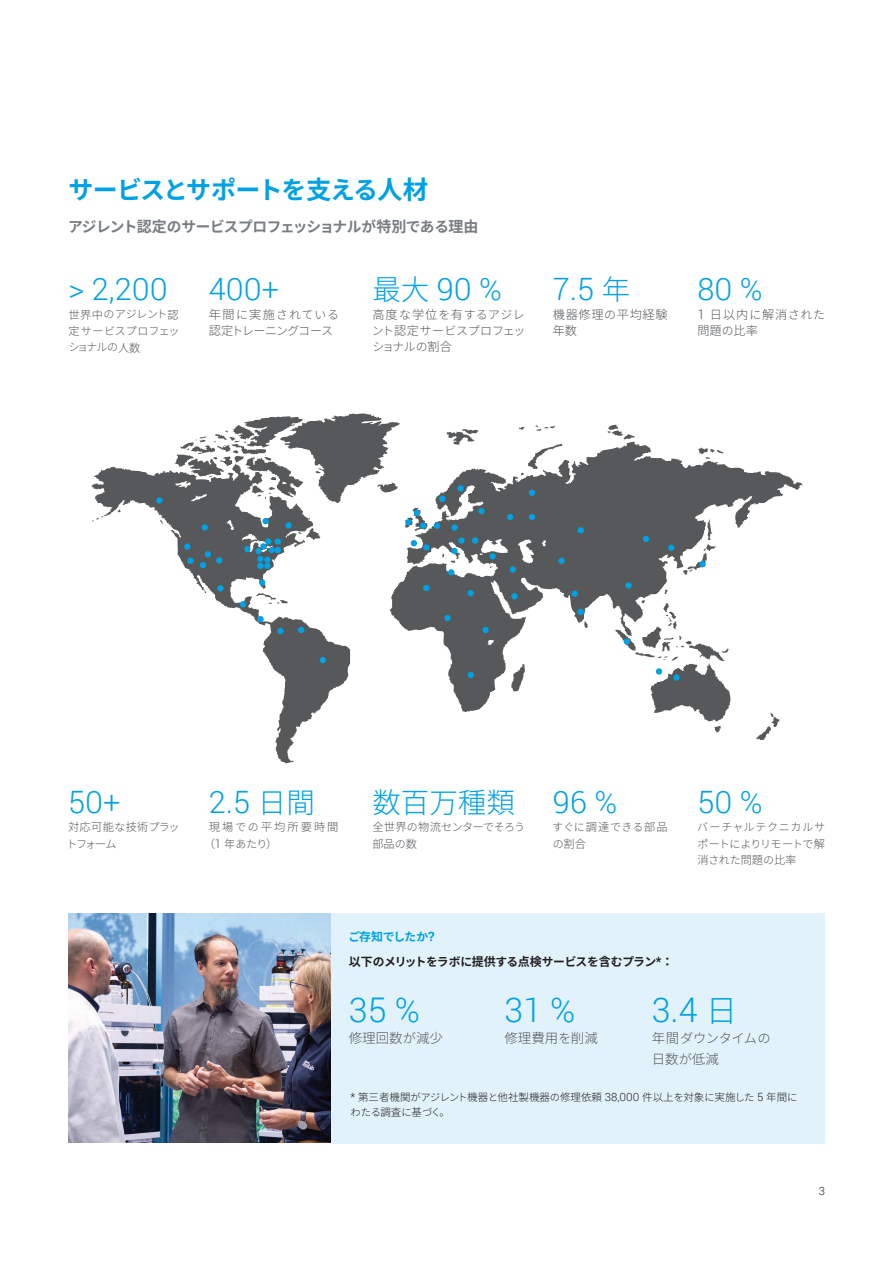
<style>
.page{position:relative;width:893px;height:1263px;background:#fff}
.page>*{position:absolute;margin:0;border:0;box-sizing:border-box;transform-origin:0 0}
.LP_body_text{font:300 34.05px "Roboto";color:#00a1e3}
.LP_body_text-2{font:300 30.75px "Roboto";color:#00a1e3}
.LP_body_text-3{font:300 28.5px "Noto Sans CJ Kjp";color:#00a1e3}
.BROCHURE_int_head_bl{font:700 25.05px "Noto Sans CJ Kjp";letter-spacing:-.05em;color:#00a1e3}
.BROCHURE_header{font:700 14.7px "Noto Sans CJ Kjp";letter-spacing:-.045em;color:#787d83}
.LP_body_text-4{font:300 13.5px "Noto Sans CJ Kjp";color:#53565a}
.LP_body_text-5{font:300 13.2px "Noto Sans CJ Kjp";letter-spacing:-.03em;color:#53565a}
.LP_body_text-6{font:300 12.15px/15.6px "Noto Sans CJ Kjp";letter-spacing:.055em;color:#53565a}
.LP_body_text-7{font:300 12px/15.6px "Noto Sans CJ Kjp";letter-spacing:-.015em;color:#53565a}
.t1{font:700 11.7px "Noto Sans CJ Kjp";letter-spacing:-.05em;color:#231f20}
.t2{font:700 11.7px "Noto Sans CJ Kjp";color:#00a1e3}
.t3{font:300 11.4px "Roboto";color:#231f20}
.LP_body_text-8{font:300 11.25px "Noto Sans CJ Kjp";letter-spacing:.03em;color:#53565a}
.LP_body_text-9{font:300 11.25px/16.5px "Noto Sans CJ Kjp";letter-spacing:.18em;color:#53565a}
.LP_body_text-10{font:300 10.95px/16.5px "Noto Sans CJ Kjp";letter-spacing:-.025em;color:#53565a;text-align:justify}
.LP_body_text-11{font:300 10.95px/16.5px "Noto Sans CJ Kjp";letter-spacing:.01em;color:#53565a}
.LP_body_text-12{font:300 10.95px "Noto Sans CJ Kjp";letter-spacing:-.055em;color:#53565a}
.t4{font:300 10.5px "Noto Sans CJ Kjp";color:#231f20}
.t5{font:300 10.35px "Noto Sans CJ Kjp";color:#231f20}
.s1{font-size:25.5px}
.s2{font-size:15px}
.s3{font-size:11.25px}
.s4{font-size:12.15px}
.s5{font-family:"Noto Sans CJ Kjp";font-size:28.5px}
.s6{font-size:12px}
.s7{font-family:"Roboto";font-size:13.2px}
.s8{font-size:10.95px}
.s9{font-family:"Roboto";font-size:12.15px}
.s10{font-family:"Roboto";font-size:12.9px}
.s11{font-size:13.2px}
.s12{font-family:"Noto Sans CJ Kjp";font-size:31.5px}
.s13{font-size:13.5px}
.s14{font-family:"Roboto";font-size:11.4px}
.s15{font-size:10.35px}
.s16{font-size:10.5px}
</style>
<div class="page">
<svg style="left:518px;top:427px;width:7px;height:3px"></svg>
<svg style="left:535px;top:425px;width:20px;height:6px"></svg>
<svg style="left:607px;top:425px;width:28px;height:15px"></svg>
<svg style="left:390px;top:442px;width:413px;height:270px"></svg>
<svg style="left:91px;top:463px;width:259px;height:300px"></svg>
<svg style="left:116px;top:509px;width:5px;height:3px"></svg>
<svg style="left:683px;top:518px;width:33px;height:57px"></svg>
<svg style="left:756px;top:712px;width:23px;height:28px"></svg>
<svg style="left:446px;top:428px;width:33px;height:17px"></svg>
<svg style="left:511px;top:664px;width:15px;height:27px"></svg>
<svg style="left:615px;top:600px;width:116px;height:133px"></svg>
<div style="left:571px;top:590px;width:7px;height:7px;background:#00a1e3;border-radius:50%"></div>
<div style="left:625px;top:582px;width:7px;height:7px;background:#00a1e3;border-radius:50%"></div>
<svg style="left:458px;top:537px;width:7px;height:7px"></svg>
<div style="left:472px;top:537px;width:6px;height:7px;background:#00a1e3;border-radius:50%"></div>
<div style="left:511px;top:593px;width:7px;height:6px;background:#00a1e3;border-radius:50%"></div>
<svg style="left:489px;top:553px;width:7px;height:7px"></svg>
<div style="left:510px;top:566px;width:6px;height:7px;background:#00a1e3;border-radius:50%"></div>
<svg style="left:439px;top:496px;width:6px;height:6px"></svg>
<div style="left:457px;top:485px;width:7px;height:6px;background:#00a1e3;border-radius:50%"></div>
<svg style="left:673px;top:674px;width:7px;height:7px"></svg>
<div style="left:699px;top:561px;width:7px;height:6px;background:#00a1e3;border-radius:50%"></div>
<div style="left:264px;top:563px;width:7px;height:6px;background:#079ad7;border-radius:50%"></div>
<div style="left:467px;top:590px;width:7px;height:6px;background:#00a1e3;border-radius:50%"></div>
<div style="left:451px;top:548px;width:7px;height:6px;background:#00a1e3;border-radius:50%"></div>
<div style="left:444px;top:615px;width:7px;height:6px;background:#00a1e3;border-radius:50%"></div>
<svg style="left:434px;top:523px;width:6px;height:6px"></svg>
<svg style="left:448px;top:569px;width:6px;height:6px"></svg>
<svg style="left:320px;top:657px;width:6px;height:6px"></svg>
<div style="left:423px;top:544px;width:6px;height:7px;background:#00a1e3;border-radius:50%"></div>
<svg style="left:175px;top:413px;width:253px;height:155px"></svg>
<div style="left:277px;top:628px;width:7px;height:6px;background:#00a1e3;border-radius:50%"></div>
<div style="left:405px;top:519px;width:7px;height:6px;background:#00a1e3;border-radius:50%"></div>
<svg style="left:156px;top:497px;width:7px;height:7px"></svg>
<svg style="left:423px;top:585px;width:6px;height:6px"></svg>
<svg style="left:240px;top:601px;width:6px;height:6px"></svg>
<div style="left:184px;top:543px;width:6px;height:7px;background:#00a1e3;border-radius:50%"></div>
<div style="left:577px;top:609px;width:7px;height:6px;background:#00a1e3;border-radius:50%"></div>
<div style="left:577px;top:527px;width:7px;height:6px;background:#00a1e3;border-radius:50%"></div>
<div style="left:558px;top:558px;width:7px;height:6px;background:#00a1e3;border-radius:50%"></div>
<svg style="left:507px;top:514px;width:6px;height:6px"></svg>
<svg style="left:529px;top:514px;width:6px;height:6px"></svg>
<svg style="left:529px;top:490px;width:6px;height:6px"></svg>
<svg style="left:451px;top:524px;width:7px;height:7px"></svg>
<div style="left:478px;top:508px;width:7px;height:6px;background:#00a1e3;border-radius:50%"></div>
<div style="left:668px;top:544px;width:6px;height:7px;background:#00a1e3;border-radius:50%"></div>
<svg style="left:643px;top:536px;width:6px;height:6px"></svg>
<svg style="left:298px;top:627px;width:6px;height:6px"></svg>
<div style="left:217px;top:585px;width:7px;height:7px;background:#00a1e3;border-radius:50%"></div>
<svg style="left:468px;top:672px;width:6px;height:6px"></svg>
<div style="left:656px;top:668px;width:6px;height:7px;background:#00a1e3;border-radius:50%"></div>
<div style="left:257px;top:616px;width:7px;height:6px;background:#00a1e3;border-radius:50%"></div>
<div style="left:482px;top:627px;width:7px;height:6px;background:#00a1e3;border-radius:50%"></div>
<div style="left:624px;top:638px;width:6px;height:7px;background:#00a1e3;border-radius:50%"></div>
<div style="left:259px;top:579px;width:6px;height:7px;background:#00a1e3;border-radius:50%"></div>
<img style="left:68px;top:914px;width:263px;height:229px">
<div style="left:331px;top:914px;width:494px;height:230px;background:#e1f2fb"></div>
<p class="BROCHURE_int_head_bl" style="left:68px;top:176px;width:361px">サービスとサポートを<span class="s1">支</span>える<span class="s1">人材</span></p>
<p class="BROCHURE_header" style="left:68px;top:218px;width:412px">アジレント<span class="s2">認定</span>のサービスプロフェッショナルが<span class="s2">特別</span>である<span class="s2">理由</span></p>
<p class="LP_body_text-2" style="left:68px;top:268px;width:101px">&gt; 2,200</p>
<p class="LP_body_text-10" style="left:68px;top:306px;width:113px"><span class="s3">世界中</span>のアジレント<span class="s3">認定</span>サービスプロフェッショナルの<span class="s3">人数</span></p>
<p class="LP_body_text-2" style="left:209px;top:268px;width:72px">400+</p>
<p class="LP_body_text-7" style="left:209px;top:307px;width:132px"><span class="s4">年間</span>に<span class="s4">実施</span>されている<span class="s4">認定</span>トレーニングコース</p>
<p class="LP_body_text-2" style="left:372px;top:268px;width:131px"><span class="s5">最大</span> 90 %</p>
<p class="LP_body_text-7" style="left:372px;top:307px;width:155px;text-align:justify"><span class="s4">高度</span>な<span class="s4">学位</span>を<span class="s4">有</span>するアジレント<span class="s4">認定</span>サービスプロフェッショナルの<span class="s4">割合</span></p>
<p class="LP_body_text-2" style="left:553px;top:268px;width:79px">7.5 <span class="s5">年</span></p>
<p class="LP_body_text-6" style="left:553px;top:307px;width:116px">機器修理<span class="s6">の</span>平均経験年数</p>
<p class="LP_body_text-2" style="left:697px;top:268px;width:67px">80 %</p>
<p class="LP_body_text-6" style="left:697px;top:307px;width:129px"><span class="s7">1</span> 日以内<span class="s6">に</span>解消<span class="s6">された</span>問題<span class="s6">の</span>比率</p>
<p class="LP_body_text-2" style="left:68px;top:780px;width:54px">50+</p>
<p class="LP_body_text-8" style="left:68px;top:821px;width:113px">対応可能<span class="s8">な</span>技術<span class="s8">プラッ</span></p>
<p class="LP_body_text-10" style="left:67px;top:835px;width:52px">トフォーム</p>
<p class="LP_body_text-2" style="left:209px;top:780px;width:107px">2.5 <span class="s5">日間</span></p>
<p class="LP_body_text-9" style="left:204px;top:819px;width:136px;text-indent:5px">現場<span class="s8">での</span>平均所要時間（<span class="s9">1</span> 年<span class="s8">あたり</span>）</p>
<p class="LP_body_text-3" style="left:372px;top:786px;width:144px">数百万種類</p>
<p class="LP_body_text-12" style="left:372px;top:821px;width:154px"><span class="s3">全世界</span>の<span class="s3">物流</span>センターでそろう</p>
<p class="LP_body_text-8" style="left:372px;top:837px;width:46px">部品<span class="s8">の</span>数</p>
<p class="LP_body_text-2" style="left:553px;top:780px;width:66px">96 %</p>
<p class="LP_body_text-10" style="left:552px;top:819px;width:117px">すぐに<span class="s3">調達</span>できる<span class="s3">部品</span></p>
<p class="LP_body_text-8" style="left:553px;top:837px;width:35px"><span class="s8">の</span>割合</p>
<p class="t2" style="left:348px;top:930px;width:88px">ご<span class="s6">存知</span>でしたか<span class="s10">?</span></p>
<p class="t1" style="left:349px;top:955px;width:326px"><span class="s6">以下</span>のメリットをラボに<span class="s6">提供</span>する<span class="s6">点検</span>サービスを<span class="s6">含</span>むプラン<span class="s10">*</span><span class="s6">：</span></p>
<p class="LP_body_text-2" style="left:697px;top:780px;width:67px">50 %</p>
<p class="LP_body_text-11" style="left:697px;top:819px;width:130px">バーチャルテクニカルサポートによりリモートで<span class="s3">解</span></p>
<p class="LP_body_text-8" style="left:697px;top:854px;width:101px">消<span class="s8">された</span>問題<span class="s8">の</span>比率</p>
<p class="LP_body_text" style="left:349px;top:986px;width:73px">35 %</p>
<p class="LP_body_text-4" style="left:349px;top:1031px;width:96px">修理回数<span class="s11">が</span>減少</p>
<p class="LP_body_text" style="left:504px;top:986px;width:73px">31 %</p>
<p class="LP_body_text-4" style="left:504px;top:1031px;width:95px">修理費用<span class="s11">を</span>削減</p>
<p class="LP_body_text" style="left:652px;top:986px;width:87px">3.4 <span class="s12">日</span></p>
<p class="LP_body_text-5" style="left:652px;top:1031px;width:121px"><span class="s13">年間</span>ダウンタイムの</p>
<p class="LP_body_text-4" style="left:652px;top:1052px;width:69px">日数<span class="s11">が</span>低減</p>
<p class="t4" style="left:350px;top:1091px;width:449px"><span class="s14">*</span> 第三者機関<span class="s15">がアジレント</span>機器<span class="s15">と</span>他社製機器<span class="s15">の</span>修理依頼 <span class="s14">38,000</span> 件以上<span class="s15">を</span>対象<span class="s15">に</span>実施<span class="s15">した</span> <span class="s14">5</span> 年間<span class="s15">に</span></p>
<p class="t5" style="left:351px;top:1106px;width:101px">わたる<span class="s16">調査</span>に<span class="s16">基</span>づく<span class="s16">。</span></p>
<p class="t3" style="left:819px;top:1183px;width:8px">3</p>
</div>
